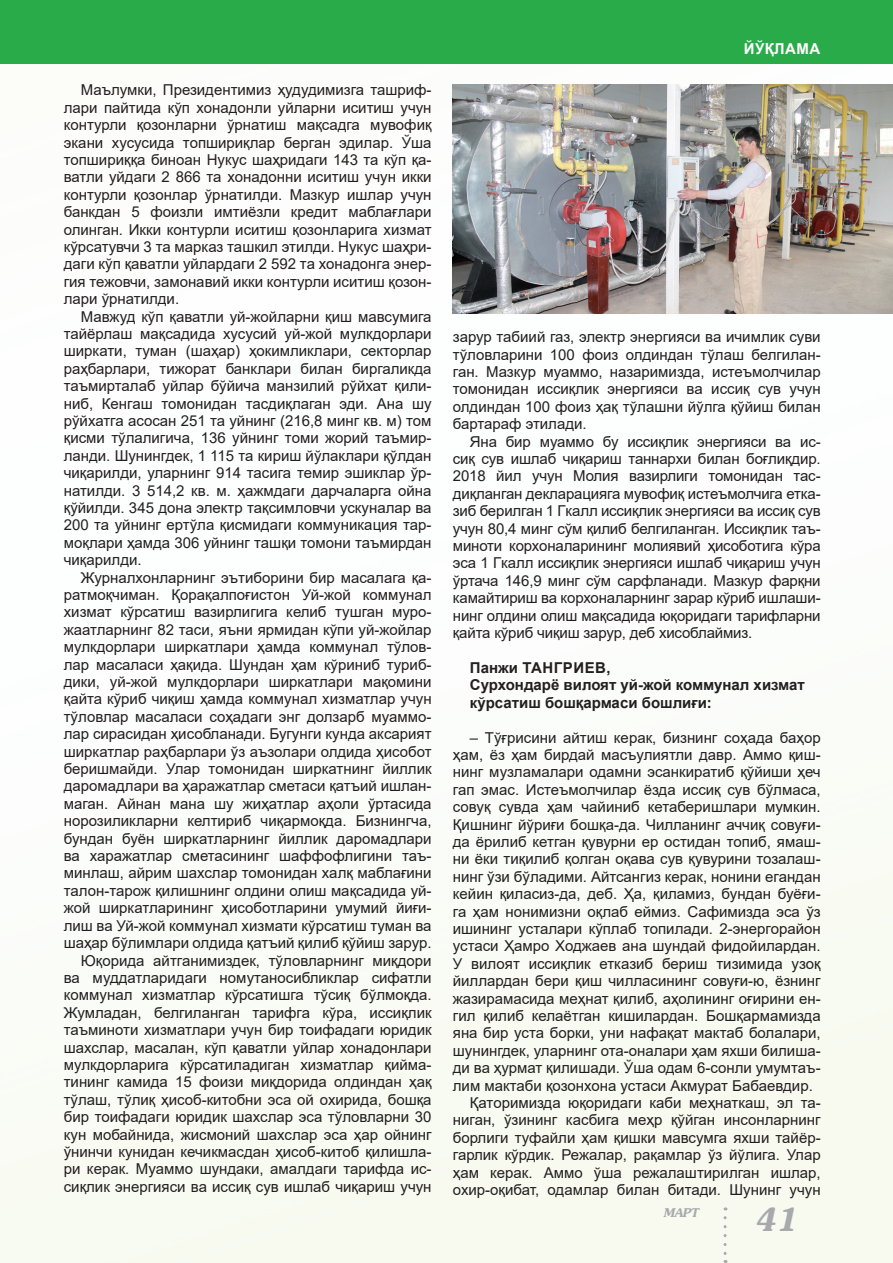
<style>
.page{position:relative;width:893px;height:1263px;background:#fff}
.page>*{position:absolute;margin:0;border:0;box-sizing:border-box;transform-origin:0 0}
.t1{font:italic 700 31.5px "AG Souvenir";color:#a8a9ad}
.t2{font:15px/17.4px "Arial";color:#231f20;text-align:justify}
.t3{font:700 15px "Arial";color:#231f20}
.t4{font:700 15px "Arial";letter-spacing:.035em;color:#231f20}
.t5{font:700 15px "Arial";letter-spacing:.035em;color:#fff}
.t6{font:italic 700 12px "AG Souvenir";color:#a8a9ad}
</style>
<div class="page">
<img style="left:0;top:84px;width:893px;height:1179px">
<div style="left:0;top:0;width:893px;height:64px;background:#29ab4a"></div>
<img style="left:453px;top:84px;width:440px;height:229px">
<svg style="left:724px;top:1218px;width:3px;height:45px"></svg>
<p class="t2" style="left:64px;top:81px;width:369px;text-indent:17px">Маълумки, Президентимиз ҳудудимизга ташриф&shy;лари пайтида кўп хонадонли уйларни иситиш учун контурли қозонларни ўрнатиш мақсадга мувофиқ экани хусусида топшириқлар берган эдилар. Ўша топшириққа биноан Нукус шаҳридаги 143 та кўп қа&shy;ватли уйдаги 2 866 та хонадонни иситиш учун икки контурли қозонлар ўрнатилди. Мазкур ишлар учун банкдан 5 фоизли имтиёзли кредит маблағлари олинган. Икки контурли иситиш қозонларига хизмат кўрсатувчи 3 та марказ ташкил этилди. Нукус шаҳри&shy;даги кўп қаватли уйлардаги 2 592 та хонадонга энер&shy;гия тежовчи, замонавий икки контурли иситиш қозон&shy;лари ўрнатилди.</p>
<p class="t2" style="left:64px;top:308px;width:369px;text-indent:17px">Мавжуд кўп қаватли уй-жойларни қиш мавсумига тайёрлаш мақсадида хусусий уй-жой мулкдорлари ширкати, туман (шаҳар) ҳокимликлари, секторлар раҳбарлари, тижорат банклари билан биргаликда таъмирталаб уйлар бўйича манзилий рўйхат қили&shy;ниб, Кенгаш томонидан тасдиқлаган эди. Ана шу рўйхатга асосан 251 та уйнинг (216,8 минг кв. м) том қисми тўлалигича, 136 уйнинг томи жорий таъмир&shy;ланди. Шунингдек, 1 115 та кириш йўлаклари қўлдан чиқарилди, уларнинг 914 тасига темир эшиклар ўр&shy;натилди. 3 514,2 кв. м. ҳажмдаги дарчаларга ойна қўйилди. 345 дона электр тақсимловчи ускуналар ва 200 та уйнинг ертўла қисмидаги коммуникация тар&shy;моқлари ҳамда 306 уйнинг ташқи томони таъмирдан чиқарилди.</p>
<p class="t2" style="left:64px;top:569px;width:369px;text-indent:17px">Журналхонларнинг эътиборини бир масалага қа&shy;ратмоқчиман. Қорақалпоғистон Уй-жой коммунал хизмат кўрсатиш вазирлигига келиб тушган муро&shy;жаатларнинг 82 таси, яъни ярмидан кўпи уй-жойлар мулкдорлари ширкатлари ҳамда коммунал тўлов&shy;лар масаласи ҳақида. Шундан ҳам кўриниб туриб&shy;дики, уй-жой мулкдорлари ширкатлари мақомини қайта кўриб чиқиш ҳамда коммунал хизматлар учун тўловлар масаласи соҳадаги энг долзарб муаммо&shy;лар сирасидан ҳисобланади. Бугунги кунда аксарият ширкатлар раҳбарлари ўз аъзолари олдида ҳисобот беришмайди. Улар томонидан ширкатнинг йиллик даромадлари ва ҳаражатлар сметаси қатъий ишлан&shy;маган. Айнан мана шу жиҳатлар аҳоли ўртасида норозиликларни келтириб чиқармоқда. Бизнингча, бундан буён ширкатларнинг йиллик даромадлари ва харажатлар сметасининг шаффофлигини таъ&shy;минлаш, айрим шахслар томонидан халқ маблағини талон-тарож қилишнинг олдини олиш мақсадида уй&shy;жой ширкатларининг ҳисоботларини умумий йиғи&shy;лиш ва Уй-жой коммунал хизмати кўрсатиш туман ва шаҳар бўлимлари олдида қатъий қилиб қўйиш зарур.</p>
<p class="t2" style="left:64px;top:951px;width:369px;text-indent:17px">Юқорида айтганимиздек, тўловларнинг миқдори ва муддатларидаги номутаносибликлар сифатли коммунал хизматлар кўрсатишга тўсиқ бўлмоқда.<br>Жумладан, белгиланган тарифга кўра, иссиқлик таъминоти хизматлари учун бир тоифадаги юридик шахслар, масалан, кўп қаватли уйлар хонадонлари мулкдорларига кўрсатиладиган хизматлар қийма&shy;тининг камида 15 фоизи миқдорида олдиндан ҳақ тўлаш, тўлиқ ҳисоб-китобни эса ой охирида, бошқа бир тоифадаги юридик шахслар эса тўловларни 30 кун мобайнида, жисмоний шахслар эса ҳар ойнинг ўнинчи кунидан кечикмасдан ҳисоб-китоб қилишла&shy;ри керак. Муаммо шундаки, амалдаги тарифда ис&shy;сиқлик энергияси ва иссиқ сув ишлаб чиқариш учун</p>
<p class="t5" style="left:744px;top:38px;width:78px">ЙЎҚЛАМА</p>
<p class="t2" style="left:453px;top:328px;width:369px">зарур табиий газ, электр энергияси ва ичимлик суви тўловларини 100 фоиз олдиндан тўлаш белгилан&shy;ган. Мазкур муаммо, назаримизда, истеъмолчилар томонидан иссиқлик энергияси ва иссиқ сув учун олдиндан 100 фоиз ҳақ тўлашни йўлга қўйиш билан бартараф этилади.</p>
<p class="t2" style="left:453px;top:433px;width:369px;text-indent:17px">Яна бир муаммо бу иссиқлик энергияси ва ис&shy;сиқ сув ишлаб чиқариш таннархи билан боғлиқдир.<br>2018 йил учун Молия вазирлиги томонидан тас&shy;диқланган декларацияга мувофиқ истеъмолчига етка&shy;зиб берилган 1 Гкалл иссиқлик энергияси ва иссиқ сув учун 80,4 минг сўм қилиб белгиланган. Иссиқлик таъ&shy;миноти корхоналарининг молиявий ҳисоботига кўра эса 1 Гкалл иссиқлик энергияси ишлаб чиқариш учун ўртача 146,9 минг сўм сарфланади. Мазкур фарқни камайтириш ва корхоналарнинг зарар кўриб ишлаши&shy;нинг олдини олиш мақсадида юқоридаги тарифларни қайта кўриб чиқиш зарур, деб хисоблаймиз.</p>
<p class="t4" style="left:470px;top:657px;width:142px">Панжи ТАНГРИЕВ,</p>
<p class="t3" style="left:470px;top:674px;width:336px">Сурхондарё вилоят уй-жой коммунал хизмат</p>
<p class="t3" style="left:470px;top:692px;width:243px">кўрсатиш бошқармаси бошлиғи:</p>
<p class="t2" style="left:453px;top:728px;width:369px;text-indent:17px">– Тўғрисини айтиш керак, бизнинг соҳада баҳор ҳам, ёз ҳам бирдай масъулиятли давр. Аммо қиш&shy;нинг музламалари одамни эсанкиратиб қўйиши ҳеч гап эмас. Истеъмолчилар ёзда иссиқ сув бўлмаса, совуқ сувда ҳам чайиниб кетаберишлари мумкин.<br>Қишнинг йўриғи бошқа-да. Чилланинг аччиқ совуғи&shy;да ёрилиб кетган қувурни ер остидан топиб, ямаш&shy;ни ёки тиқилиб қолган оқава сув қувурини тозалаш&shy;нинг ўзи бўладими. Айтсангиз керак, нонини егандан кейин қиласиз-да, деб. Ҳа, қиламиз, бундан буёғи&shy;га ҳам нонимизни оқлаб еймиз. Сафимизда эса ўз ишининг усталари кўплаб топилади. 2-энергорайон устаси Ҳамро Ходжаев ана шундай фидойилардан.<br>У вилоят иссиқлик етказиб бериш тизимида узоқ йиллардан бери қиш чилласининг совуғи-ю, ёзнинг жазирамасида меҳнат қилиб, аҳолининг оғирини ен&shy;гил қилиб келаётган кишилардан. Бошқармамизда яна бир уста борки, уни нафақат мактаб болалари, шунингдек, уларнинг ота-оналари ҳам яхши билиша&shy;ди ва ҳурмат қилишади. Ўша одам 6-сонли умумтаъ&shy;лим мактаби қозонхона устаси Акмурат Бабаевдир.</p>
<p class="t2" style="left:453px;top:1094px;width:369px;text-indent:17px">Қаторимизда юқоридаги каби меҳнаткаш, эл та&shy;ниган, ўзининг касбига меҳр қўйган инсонларнинг борлиги туфайли ҳам қишки мавсумга яхши тайёр&shy;гарлик кўрдик. Режалар, рақамлар ўз йўлига. Улар ҳам керак. Аммо ўша режалаштирилган ишлар, охир-оқибат, одамлар билан битади. Шунинг учун</p>
<p class="t6" style="left:664px;top:1205px;width:37px">МАРТ</p>
<h1 class="t1" style="left:756px;top:1202px;width:44px">41</h1>
</div>
